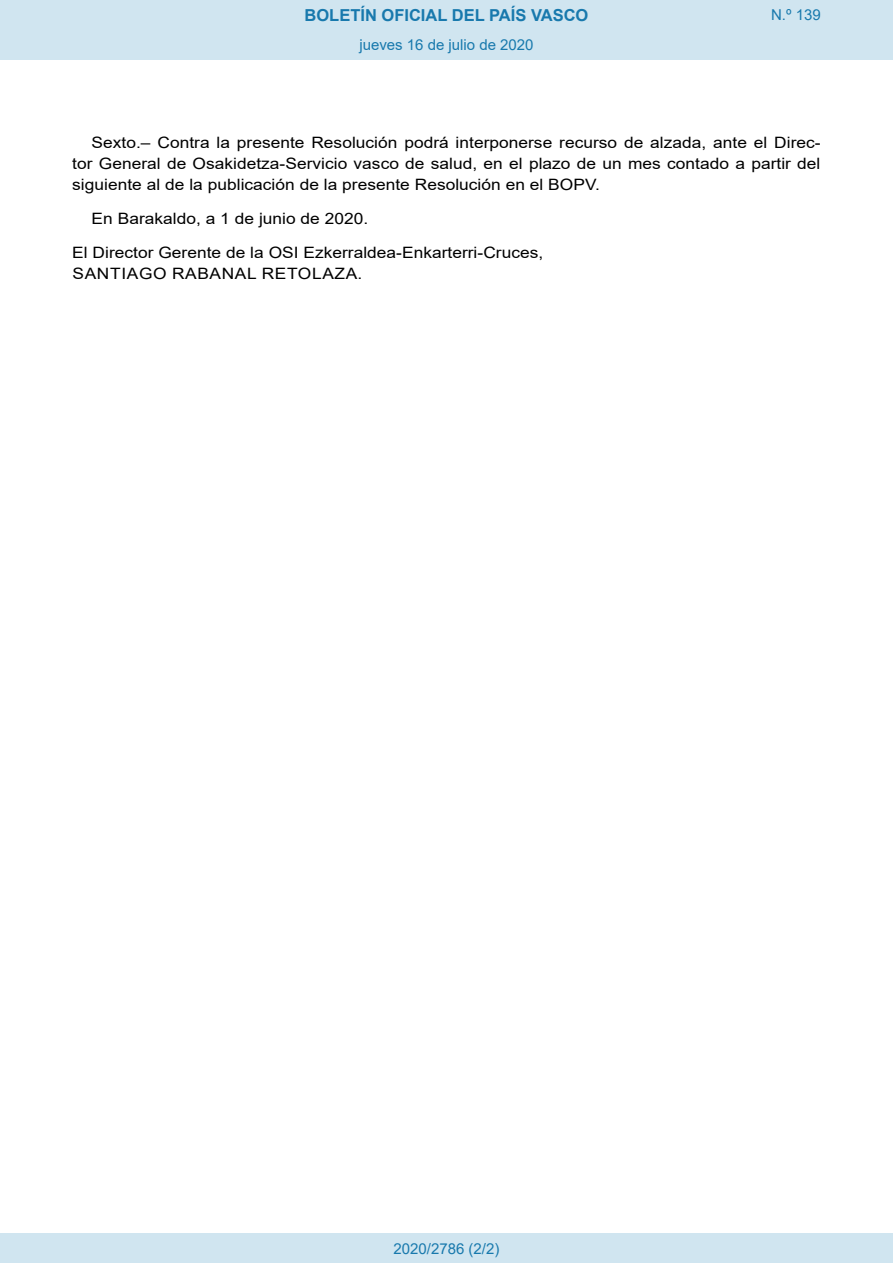
<style>
.page{position:relative;width:893px;height:1263px;background:#fff}
.page>*{position:absolute;margin:0;border:0;box-sizing:border-box;transform-origin:0 0}
.t1{font:700 16.5px "Arial";color:#1879ad}
.BOPVDetalle{font:15.6px/21px "Arial";color:#000;text-align:justify;scale:1.11 1}
.BOPVFirmaPuesto{font:15.6px "Arial";color:#000;scale:1.11 1}
.BOPVFirmaLugFec{font:15.6px "Arial";color:#000;scale:1.11 1}
.BOPVFirmaNombre{font:15.6px "Arial";letter-spacing:.035em;color:#000;scale:1.11 1}
.Paginacion_Centro{font:15px "Arial";color:#1879ad}
</style>
<div class="page">
<div style="left:0;top:0;width:893px;height:60px;background:#d0e5f0"></div>
<div style="left:0;top:1233px;width:893px;height:30px;background:#d0e5f0"></div>
<p class="t1" style="left:305px;top:3px;width:285px">BOLETÍN OFICIAL DEL PAÍS VASCO</p>
<p class="Paginacion_Centro" style="left:359px;top:35px;width:176px">jueves 16 de julio de 2020</p>
<p class="Paginacion_Centro" style="left:771px;top:5px;width:51px">N.º 139</p>
<p class="BOPVDetalle" style="left:72px;top:132px;width:676px;text-indent:19px">Sexto.– Contra la presente Resolución podrá interponerse recurso de alzada, ante el Direc&shy;tor General de Osakidetza-Servicio vasco de salud, en el plazo de un mes contado a partir del siguiente al de la publicación de la presente Resolución en el BOPV.</p>
<p class="BOPVFirmaLugFec" style="left:92px;top:208px;width:251px">En Barakaldo, a 1 de junio de 2020.</p>
<p class="BOPVFirmaPuesto" style="left:72px;top:241px;width:426px">El Director Gerente de la OSI Ezkerraldea-Enkarterri-Cruces,</p>
<p class="BOPVFirmaNombre" style="left:73px;top:262px;width:263px">SANTIAGO RABANAL RETOLAZA.</p>
<p class="Paginacion_Centro" style="left:393px;top:1238px;width:107px">2020/2786 (2/2)</p>
</div>
